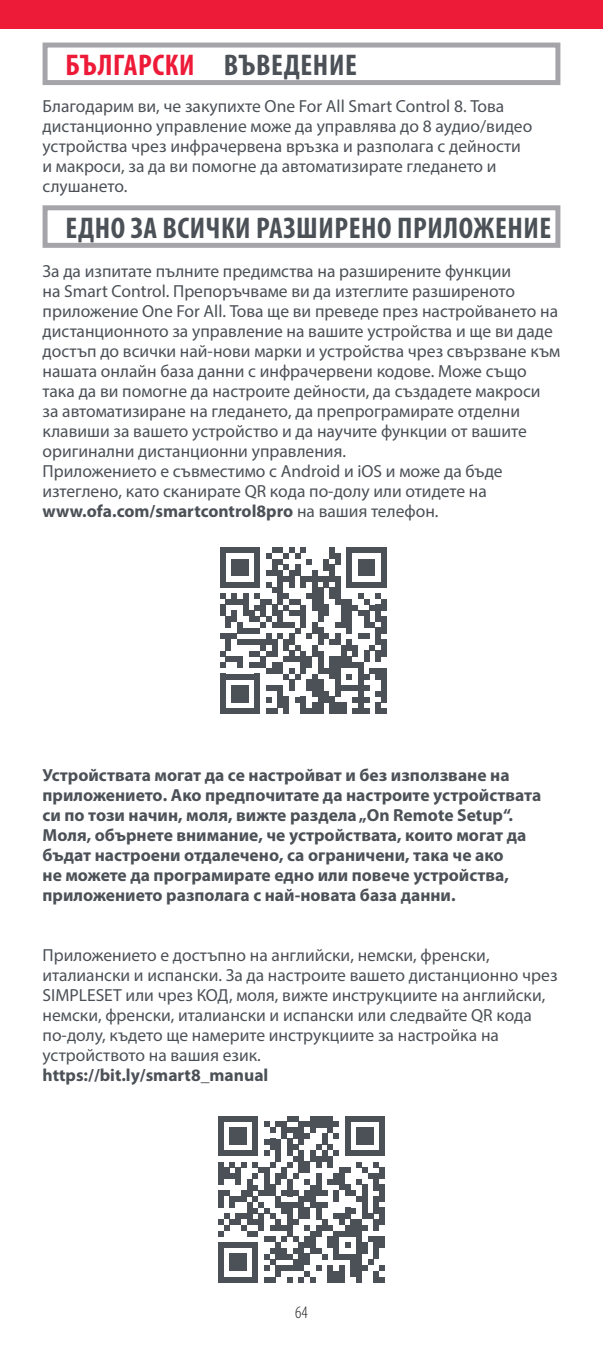
<style>
.page{position:relative;width:603px;height:1347px;background:#fff}
.page>*{position:absolute;margin:0;border:0;box-sizing:border-box;transform-origin:0 0}
.t1{font:700 condensed 30px "Myriad Pro";letter-spacing:.02em;color:#4b5157}
.t2{font:700 condensed 30px "Myriad Pro";letter-spacing:.02em;color:#ed1a38}
.t3{font:17.5px/20px "Myriad Pro";color:#4b5157}
.t4{font:700 17.5px/20px "Myriad Pro";color:#4b5157}
.t5{font:300 condensed 17.5px "Myriad Pro";color:#231f20}
.s1{color:#4b5157}
.s2{font-weight:700}
</style>
<div class="page">
<div style="left:0;top:0;width:602px;height:28px;background:#ed1a38"></div>
<div style="left:43px;top:43px;width:517px;height:42px;border:5px solid #a5a5a9"></div>
<div style="left:43px;top:205px;width:517px;height:43px;border:5px solid #a5a5a9"></div>
<div style="left:220px;top:673px;width:5px;height:41px;background:#4b5157"></div>
<div style="left:231px;top:685px;width:6px;height:17px;background:#4b5157"></div>
<div style="left:237px;top:685px;width:6px;height:17px;background:#4b5157"></div>
<div style="left:243px;top:685px;width:5px;height:17px;background:#4b5157"></div>
<svg style="left:225px;top:708px;width:29px;height:6px"></svg>
<div style="left:254px;top:673px;width:6px;height:41px;background:#4b5157"></div>
<svg style="left:266px;top:685px;width:11px;height:17px"></svg>
<svg style="left:266px;top:708px;width:11px;height:6px"></svg>
<div style="left:277px;top:685px;width:6px;height:23px;background:#4b5157"></div>
<div style="left:283px;top:696px;width:6px;height:18px;background:#4b5157"></div>
<div style="left:289px;top:679px;width:5px;height:12px;background:#4b5157"></div>
<svg style="left:295px;top:697px;width:5px;height:5px"></svg>
<div style="left:300px;top:696px;width:6px;height:18px;background:#4b5157"></div>
<div style="left:306px;top:679px;width:6px;height:12px;background:#4b5157"></div>
<svg style="left:306px;top:708px;width:6px;height:6px"></svg>
<div style="left:312px;top:673px;width:5px;height:23px;background:#4b5157"></div>
<div style="left:312px;top:702px;width:5px;height:12px;background:#4b5157"></div>
<div style="left:317px;top:679px;width:6px;height:35px;background:#4b5157"></div>
<div style="left:323px;top:691px;width:6px;height:11px;background:#4b5157"></div>
<div style="left:329px;top:696px;width:6px;height:18px;background:#4b5157"></div>
<svg style="left:220px;top:547px;width:120px;height:132px"></svg>
<div style="left:335px;top:633px;width:5px;height:12px;background:#4b5157"></div>
<div style="left:335px;top:656px;width:5px;height:40px;background:#4b5157"></div>
<div style="left:335px;top:702px;width:5px;height:12px;background:#4b5157"></div>
<div style="left:340px;top:599px;width:6px;height:28px;background:#4b5157"></div>
<div style="left:340px;top:645px;width:6px;height:23px;background:#4b5157"></div>
<div style="left:340px;top:702px;width:6px;height:12px;background:#4b5157"></div>
<div style="left:346px;top:547px;width:6px;height:12px;background:#4b5157"></div>
<div style="left:346px;top:559px;width:6px;height:11px;background:#4b5157"></div>
<div style="left:346px;top:570px;width:6px;height:17px;background:#4b5157"></div>
<div style="left:346px;top:599px;width:6px;height:34px;background:#4b5157"></div>
<div style="left:346px;top:639px;width:6px;height:11px;background:#4b5157"></div>
<div style="left:346px;top:656px;width:6px;height:12px;background:#4b5157"></div>
<div style="left:352px;top:645px;width:6px;height:11px;background:#4b5157"></div>
<div style="left:358px;top:559px;width:5px;height:11px;background:#4b5157"></div>
<div style="left:358px;top:662px;width:5px;height:52px;background:#4b5157"></div>
<div style="left:363px;top:559px;width:6px;height:11px;background:#4b5157"></div>
<div style="left:363px;top:610px;width:6px;height:17px;background:#4b5157"></div>
<svg style="left:358px;top:633px;width:11px;height:6px"></svg>
<div style="left:363px;top:650px;width:6px;height:12px;background:#4b5157"></div>
<svg style="left:340px;top:685px;width:29px;height:17px"></svg>
<svg style="left:352px;top:708px;width:17px;height:6px"></svg>
<div style="left:369px;top:559px;width:6px;height:11px;background:#4b5157"></div>
<svg style="left:358px;top:570px;width:17px;height:6px"></svg>
<svg style="left:369px;top:622px;width:6px;height:5px"></svg>
<svg style="left:369px;top:645px;width:6px;height:5px"></svg>
<svg style="left:346px;top:662px;width:29px;height:17px"></svg>
<svg style="left:352px;top:547px;width:29px;height:6px"></svg>
<svg style="left:352px;top:582px;width:29px;height:5px"></svg>
<svg style="left:352px;top:593px;width:29px;height:23px"></svg>
<div style="left:375px;top:604px;width:6px;height:18px;background:#4b5157"></div>
<div style="left:375px;top:627px;width:6px;height:18px;background:#4b5157"></div>
<div style="left:375px;top:650px;width:6px;height:12px;background:#4b5157"></div>
<div style="left:375px;top:668px;width:6px;height:11px;background:#4b5157"></div>
<svg style="left:375px;top:691px;width:6px;height:5px"></svg>
<div style="left:375px;top:702px;width:6px;height:12px;background:#4b5157"></div>
<div style="left:381px;top:547px;width:5px;height:12px;background:#4b5157"></div>
<div style="left:381px;top:559px;width:5px;height:11px;background:#4b5157"></div>
<div style="left:381px;top:570px;width:5px;height:17px;background:#4b5157"></div>
<div style="left:381px;top:599px;width:5px;height:11px;background:#4b5157"></div>
<div style="left:381px;top:616px;width:5px;height:17px;background:#4b5157"></div>
<div style="left:381px;top:639px;width:5px;height:17px;background:#4b5157"></div>
<div style="left:381px;top:668px;width:5px;height:34px;background:#4b5157"></div>
<svg style="left:381px;top:708px;width:5px;height:6px"></svg>
<svg style="left:218px;top:1116px;width:166px;height:166px"></svg>
<h1 class="t2" style="left:65px;top:48px;width:292px">БЪЛГАРСКИ <span class="s1">ВЪВЕДЕНИЕ</span></h1>
<p class="t3" style="left:43px;top:96px;width:491px">Благодарим ви, че закупихте One For All Smart Control 8. Това дистанционно управление може да управлява до 8 аудио/видео устройства чрез инфрачервена връзка и разполага с дейности и макроси, за да ви помогне да автоматизирате гледането и слушането.</p>
<h1 class="t1" style="left:65px;top:211px;width:487px">ЕДНО ЗА ВСИЧКИ РАЗШИРЕНО ПРИЛОЖЕНИЕ</h1>
<p class="t3" style="left:43px;top:261px;width:519px">За да изпитате пълните предимства на разширените функции<br>на Smart Control. Препоръчваме ви да изтеглите разширеното приложение One For All. Това ще ви преведе през настройването на дистанционното за управление на вашите устройства и ще ви даде достъп до всички най-нови марки и устройства чрез свързване към нашата онлайн база данни с инфрачервени кодове. Може също така да ви помогне да настроите дейности, да създадете макроси за автоматизиране на гледането, да препрограмирате отделни клавиши за вашето устройство и да научите функции от вашите оригинални дистанционни управления.<br>Приложението е съвместимо с Android и iOS и може да бъде изтеглено, като сканирате QR кода по-долу или отидете на <span class="s2">www.ofa.com/smartcontrol8pro</span> на вашия телефон.</p>
<p class="t4" style="left:43px;top:765px;width:500px">Устройствата могат да се настройват и без използване на приложението. Ако предпочитате да настроите устройствата си по този начин, моля, вижте раздела „On Remote Setup“.<br>Моля, обърнете внимание, че устройствата, които могат да бъдат настроени отдалечено, са ограничени, така че ако<br>не можете да програмирате едно или повече устройства, приложението разполага с най-новата база данни.</p>
<p class="t3" style="left:43px;top:944px;width:516px">Приложението е достъпно на английски, немски, френски, италиански и испански. За да настроите вашето дистанционно чрез SIMPLESET или чрез КОД, моля, вижте инструкциите на английски, немски, френски, италиански и испански или следвайте QR кода по-долу, където ще намерите инструкциите за настройка на устройството на вашия език.</p>
<p class="t4" style="left:43px;top:1065px;width:227px">https://bit.ly/smart8_manual</p>
<p class="t5" style="left:295px;top:1302px;width:14px">64</p>
</div>
